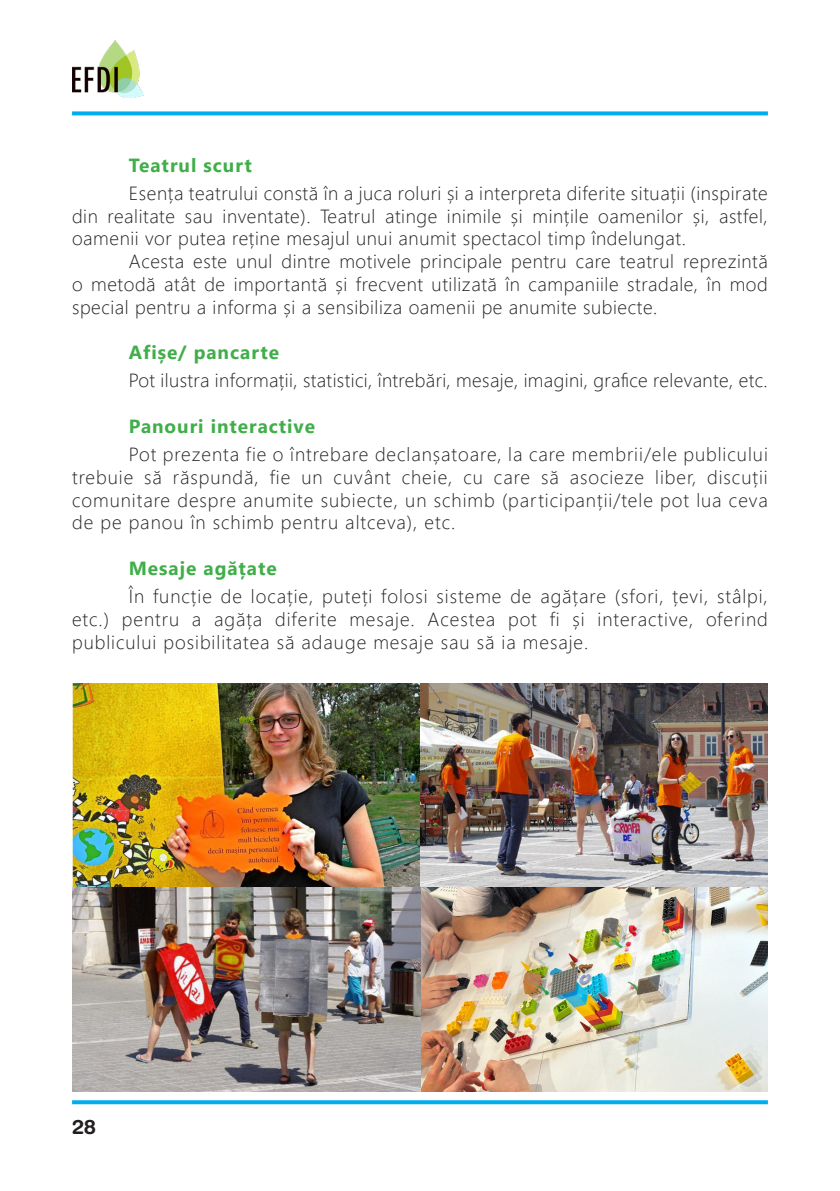
<style>
.page{position:relative;width:840px;height:1191px;background:#fff}
.page>*{position:absolute;margin:0;border:0;box-sizing:border-box;transform-origin:0 0}
.t1{font:700 20px "Helvetica Rounded";color:#231f20}
.t2{font:300 19px/22.8px "Segoe UI";letter-spacing:.03em;color:#231f20;text-align:justify}
.t3{font:700 19px "Segoe UI";letter-spacing:.05em;color:#40ae49}
</style>
<div class="page">
<svg style="left:72px;top:111px;width:695px;height:4px;background:#1bb6f0"></svg>
<svg style="left:72px;top:1100px;width:695px;height:4px;background:#10b3f0"></svg>
<img style="left:72px;top:41px;width:71px;height:57px">
<img style="left:72px;top:683px;width:695px;height:408px">
<p class="t3" style="left:129px;top:147px;width:124px">Teatrul scurt</p>
<p class="t2" style="left:72px;top:180px;width:697px;text-indent:57px">Esența teatrului constă în a juca roluri și a interpreta diferite situații (inspirate din realitate sau inventate). Teatrul atinge inimile și mințile oamenilor și, astfel, oamenii vor putea reține mesajul unui anumit spectacol timp îndelungat.</p>
<p class="t2" style="left:72px;top:248px;width:697px;text-indent:57px">Acesta este unul dintre motivele principale pentru care teatrul reprezintă o metodă atât de importantă și frecvent utilizată în campaniile stradale, în mod special pentru a informa și a sensibiliza oamenii pe anumite subiecte.</p>
<p class="t3" style="left:129px;top:335px;width:151px">Afișe/ pancarte</p>
<p class="t2" style="left:129px;top:367px;width:640px">Pot ilustra informații, statistici, întrebări, mesaje, imagini, grafice relevante, etc.</p>
<p class="t3" style="left:129px;top:408px;width:187px">Panouri interactive</p>
<p class="t2" style="left:72px;top:441px;width:697px;text-indent:57px">Pot prezenta fie o întrebare declanșatoare, la care membrii/ele publicului trebuie să răspundă, fie un cuvânt cheie, cu care să asocieze liber, discuții comunitare despre anumite subiecte, un schimb (participanții/tele pot lua ceva de pe panou în schimb pentru altceva), etc.</p>
<p class="t3" style="left:129px;top:550px;width:149px">Mesaje agățate</p>
<p class="t2" style="left:72px;top:583px;width:697px;text-indent:57px">În funcție de locație, puteți folosi sisteme de agățare (sfori, țevi, stâlpi, etc.) pentru a agăța diferite mesaje. Acestea pot fi și interactive, oferind publicului posibilitatea să adauge mesaje sau să ia mesaje.</p>
<p class="t1" style="left:72px;top:1114px;width:26px">28</p>
</div>
